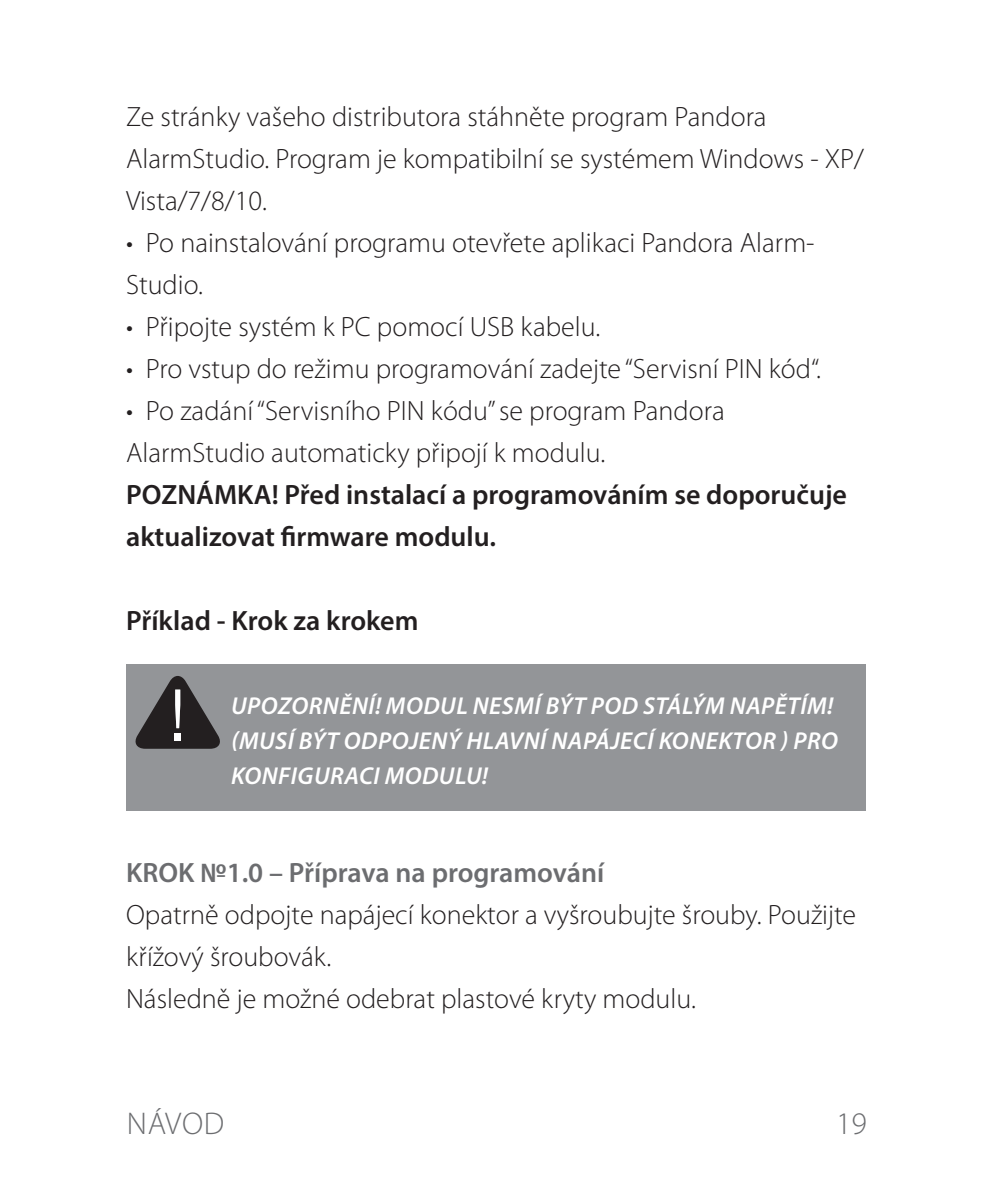
<style>
.page{position:relative;width:993px;height:1191px;background:#fff}
.page>*{position:absolute;margin:0;border:0;box-sizing:border-box;transform-origin:0 0}
.t1{font:300 31.5px "Myriad Pro";color:#6c6d70}
.t2{font:300 28px/42px "Myriad Pro";color:#231f20}
.t3{font:600 28px/42px "Myriad Pro";color:#231f20}
.t4{font:600 28px "Myriad Pro";color:#6c6d70}
.t5{font:italic 600 24.5px/35px "Myriad Pro";letter-spacing:.02em;color:#fff}
</style>
<div class="page">
<div style="left:126px;top:664px;width:739px;height:146px;background:#939598"></div>
<svg style="left:135px;top:676px;width:85px;height:72px"></svg>
<p class="t2" style="left:126px;top:95px;width:739px">Ze stránky vašeho distributora stáhněte program Pandora<br>AlarmStudio. Program je kompatibilní se systémem Windows - XP/<br>Vista/7/8/10.</p>
<p class="t2" style="left:126px;top:221px;width:689px">• Po nainstalování programu otevřete aplikaci Pandora Alarm-<br>Studio.</p>
<p class="t2" style="left:126px;top:305px;width:475px">• Připojte systém k PC pomocí USB kabelu.</p>
<p class="t2" style="left:126px;top:347px;width:696px">• Pro vstup do režimu programování zadejte “Servisní PIN kód“.</p>
<p class="t2" style="left:126px;top:389px;width:600px">• Po zadání “Servisního PIN kódu” se program Pandora<br>AlarmStudio automaticky připojí k modulu.</p>
<p class="t3" style="left:126px;top:473px;width:722px">POZNÁMKA! Před instalací a programováním se doporučuje aktualizovat firmware modulu.</p>
<p class="t3" style="left:126px;top:599px;width:294px">Příklad - Krok za krokem</p>
<p class="t5" style="left:231px;top:688px;width:606px">UPOZORNĚNÍ! MODUL NESMÍ BÝT POD STÁ LÝM NAPĚTÍM! (MUSÍ BÝT ODPOJENÝ HLAVNÍ NAPÁJECÍ KONEKTOR ) PRO<br>KONFIGURACI MODULU!</p>
<p class="t4" style="left:126px;top:855px;width:479px">KROK №1.0 – Příprava na programování</p>
<p class="t2" style="left:126px;top:893px;width:731px">Opatrně odpojte napájecí konektor a vyšroubujte šrouby. Použijte křížový šroubovák.<br>Následně je možné odebrat plastové kryty modulu.</p>
<p class="t1" style="left:127px;top:1105px;width:59px">Návod</p>
<p class="t1" style="left:835px;top:1105px;width:32px">19</p>
</div>
